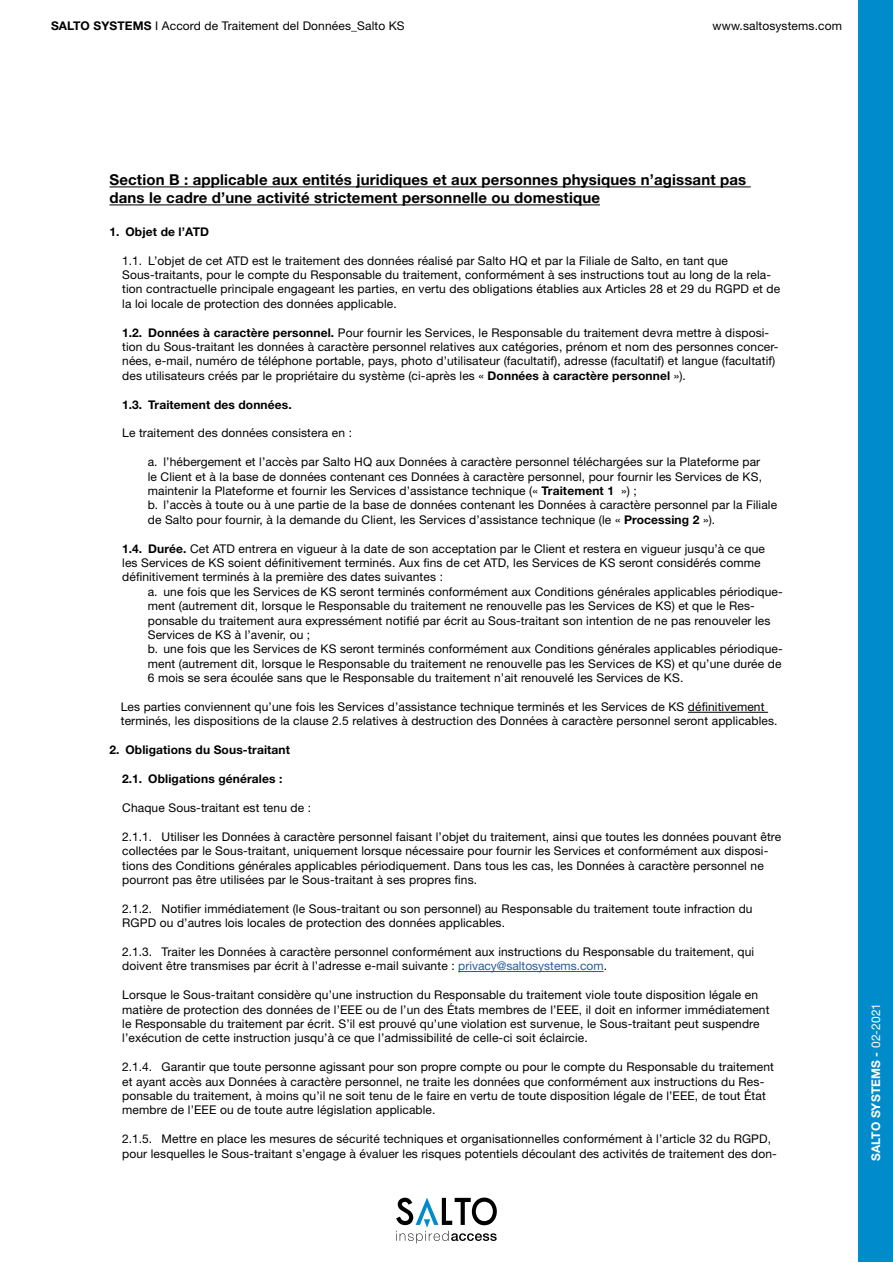
<style>
.page{position:relative;width:893px;height:1263px;background:#fff}
.page>*{position:absolute;margin:0;border:0;box-sizing:border-box;transform-origin:0 0}
.t1{font:700 15px/18px "Helvetica Neue LT Std";letter-spacing:.01em;color:#000}
.t2{font:12px/14.4px "Helvetica Neue LT Std";letter-spacing:.01em;color:#000}
.t3{font:700 12px "Helvetica Neue LT Std";letter-spacing:.01em;color:#000}
.t4{font:700 12px "Helvetica Neue LT Std";letter-spacing:.01em;color:#fff}
.s1{font-weight:700}
.s2{color:#275b9b}
.s3{font-weight:400}
</style>
<div class="page">
<div style="left:859px;top:1px;width:34px;height:1261px;background:#008bcb"></div>
<svg style="left:396px;top:1197px;width:101px;height:46px"></svg>
<hr style="left:109px;top:187px;width:642px;height:1px;background:#000">
<hr style="left:109px;top:205px;width:491px;height:1px;background:#000">
<hr style="left:688px;top:712px;width:80px;height:1px;background:#000">
<hr style="left:458px;top:971px;width:146px;height:1px;background:#275b9b">
<p class="t2" style="left:51px;top:18px;width:355px"><span class="s1">SALTO SYSTEMS</span> I Accord de Traitement del Données_Salto KS</p>
<p class="t2" style="left:713px;top:19px;width:131px">www.saltosystems.com</p>
<p class="t1" style="left:109px;top:171px;width:638px">Section B : applicable aux entités juridiques et aux personnes physiques n’agissant pas dans le cadre d’une activité strictement personnelle ou domestique</p>
<p class="t3" style="left:109px;top:224px;width:101px">1. Objet de l’ATD</p>
<p class="t2" style="left:122px;top:253px;width:659px">1.1. L’objet de cet ATD est le traitement des données réalisé par Salto HQ et par la Filiale de Salto, en tant que Sous-traitants, pour le compte du Responsable du traitement, conformément à ses instructions tout au long de la rela&shy;tion contractuelle principale engageant les parties, en vertu des obligations établies aux Articles 28 et 29 du RGPD et de la loi locale de protection des données applicable.</p>
<p class="t2" style="left:122px;top:325px;width:658px"><span class="s1">1.2. Données à caractère personnel.</span> Pour fournir les Services, le Responsable du traitement devra mettre à disposi&shy;tion du Sous-traitant les données à caractère personnel relatives aux catégories, prénom et nom des personnes concer&shy;nées, e-mail, numéro de téléphone portable, pays, photo d’utilisateur (facultatif), adresse (facultatif) et langue (facultatif) des utilisateurs créés par le propriétaire du système (ci-après les « <span class="s1">Données à caractère personnel</span> »).</p>
<p class="t3" style="left:122px;top:397px;width:171px">1.3. Traitement des données.</p>
<p class="t2" style="left:122px;top:426px;width:231px">Le traitement des données consistera en :</p>
<p class="t2" style="left:148px;top:455px;width:631px">a. l’hébergement et l’accès par Salto HQ aux Données à caractère personnel téléchargées sur la Plateforme par<br>le Client et à la base de données contenant ces Données à caractère personnel, pour fournir les Services de KS, maintenir la Plateforme et fournir les Services d’assistance technique (« <span class="s1">Traitement 1</span> ») ;<br>b. l’accès à toute ou à une partie de la base de données contenant les Données à caractère personnel par la Filiale de Salto pour fournir, à la demande du Client, les Services d’assistance technique (le « <span class="s1">Processing 2</span> »).</p>
<p class="t2" style="left:122px;top:541px;width:644px"><span class="s1">1.4. Durée.</span> Cet ATD entrera en vigueur à la date de son acceptation par le Client et restera en vigueur jusqu’à ce que les Services de KS soient définitivement terminés. Aux fins de cet ATD, les Services de KS seront considérés comme définitivement terminés à la première des dates suivantes :</p>
<p class="t2" style="left:148px;top:584px;width:637px">a. une fois que les Services de KS seront terminés conformément aux Conditions générales applicables périodique&shy;ment (autrement dit, lorsque le Responsable du traitement ne renouvelle pas les Services de KS) et que le Res&shy;ponsable du traitement aura expressément notifié par écrit au Sous-traitant son intention de ne pas renouveler les Services de KS à l’avenir, ou ;<br>b. une fois que les Services de KS seront terminés conformément aux Conditions générales applicables périodique&shy;ment (autrement dit, lorsque le Responsable du traitement ne renouvelle pas les Services de KS) et qu’une durée de 6 mois se sera écoulée sans que le Responsable du traitement n’ait renouvelé les Services de KS.</p>
<p class="t2" style="left:121px;top:699px;width:658px">Les parties conviennent qu’une fois les Services d’assistance technique terminés et les Services de KS définitivement terminés, les dispositions de la clause 2.5 relatives à destruction des Données à caractère personnel seront applicables.</p>
<p class="t3" style="left:109px;top:742px;width:182px">2. Obligations du Sous-traitant</p>
<p class="t3" style="left:122px;top:771px;width:162px">2.1. Obligations générales :</p>
<p class="t2" style="left:122px;top:800px;width:190px">Chaque Sous-traitant est tenu de :</p>
<p class="t2" style="left:122px;top:829px;width:660px">2.1.1. Utiliser les Données à caractère personnel faisant l’objet du traitement, ainsi que toutes les données pouvant être collectées par le Sous-traitant, uniquement lorsque nécessaire pour fournir les Services et conformément aux disposi&shy;tions des Conditions générales applicables périodiquement. Dans tous les cas, les Données à caractère personnel ne pourront pas être utilisées par le Sous-traitant à ses propres fins.</p>
<p class="t2" style="left:122px;top:901px;width:632px">2.1.2. Notifier immédiatement (le Sous-traitant ou son personnel) au Responsable du traitement toute infraction du<br>RGPD ou d’autres lois locales de protection des données applicables.</p>
<p class="t2" style="left:122px;top:944px;width:633px">2.1.3. Traiter les Données à caractère personnel conformément aux instructions du Responsable du traitement, qui doivent être transmises par écrit à l’adresse e-mail suivante : <span class="s2">privacy@saltosystems.com</span>.</p>
<p class="t2" style="left:122px;top:987px;width:649px">Lorsque le Sous-traitant considère qu’une instruction du Responsable du traitement viole toute disposition légale en matière de protection des données de l’EEE ou de l’un des États membres de l’EEE, il doit en informer immédiatement le Responsable du traitement par écrit. S’il est prouvé qu’une violation est survenue, le Sous-traitant peut suspendre l’exécution de cette instruction jusqu’à ce que l’admissibilité de celle-ci soit éclaircie.</p>
<p class="t2" style="left:122px;top:1059px;width:653px">2.1.4. Garantir que toute personne agissant pour son propre compte ou pour le compte du Responsable du traitement et ayant accès aux Données à caractère personnel, ne traite les données que conformément aux instructions du Res&shy;ponsable du traitement, à moins qu’il ne soit tenu de le faire en vertu de toute disposition légale de l’EEE, de tout État membre de l’EEE ou de toute autre législation applicable.</p>
<p class="t2" style="left:122px;top:1131px;width:656px">2.1.5. Mettre en place les mesures de sécurité techniques et organisationnelles conformément à l’article 32 du RGPD, pour lesquelles le Sous-traitant s’engage à évaluer les risques potentiels découlant des activités de traitement des don-</p>
<p class="t4" style="left:868px;top:1161px;width:160px;rotate:-90deg">SALTO SYSTEMS - <span class="s3">02-2021</span></p>
</div>
